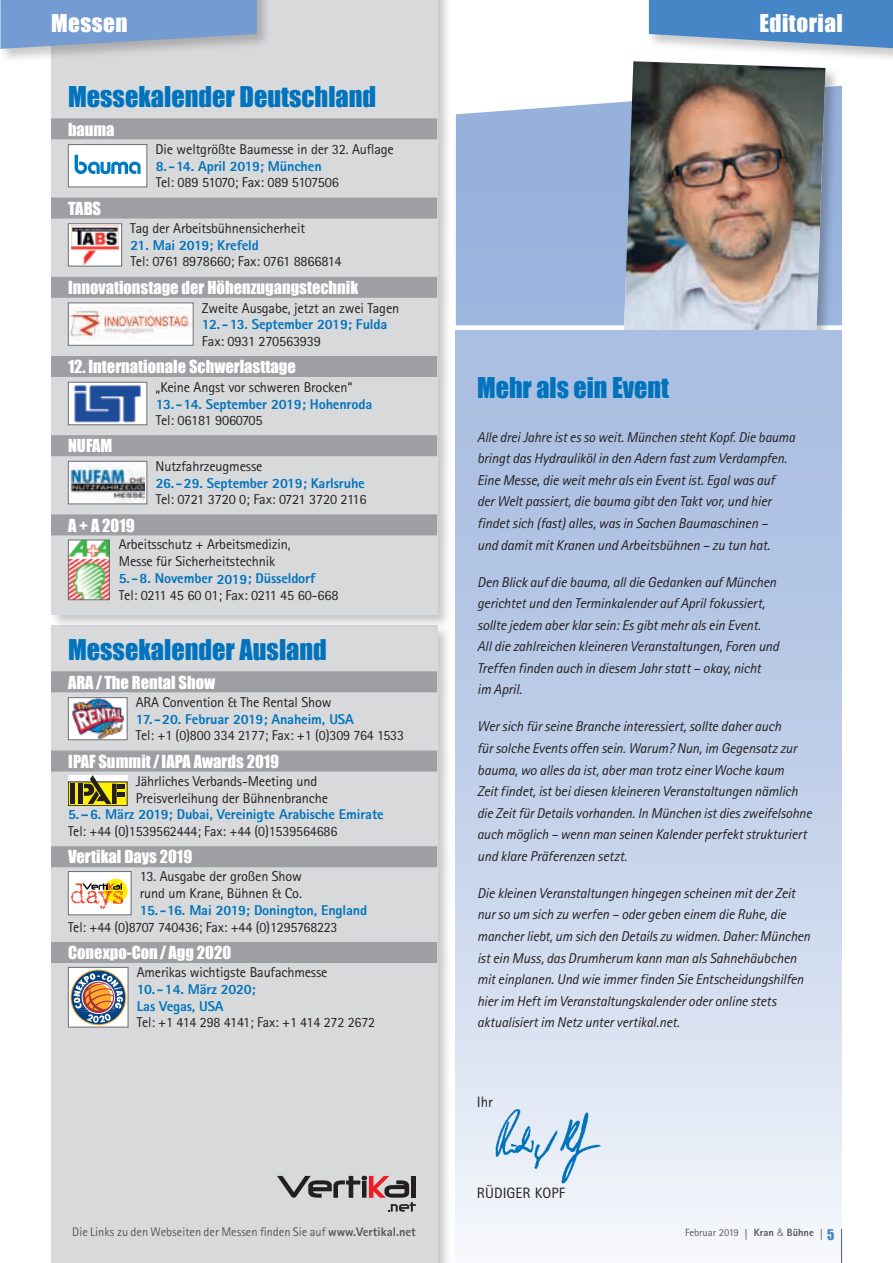
<style>
.page{position:relative;width:893px;height:1263px;background:#fff}
.page>*{position:absolute;margin:0;border:0;box-sizing:border-box;transform-origin:0 0}
.t1{font:26.25px "Impact";color:#0073bc}
.t2{font:22.5px "Impact";letter-spacing:.02em;color:#fff}
.t3{font:16.5px "Impact";color:#fff}
.t4{font:15px "Rotis Sans Serif";letter-spacing:.005em;color:#231f20}
.t5{font:italic 14.25px/21.6px "Rotis Sans Serif";letter-spacing:-.01em;color:#231f20}
.t6{font:14.25px/16.5px "Rotis Sans Serif";letter-spacing:-.01em;color:#231f20}
.t7{font:800 14.25px/16.5px "Rotis Sans Serif";letter-spacing:-.01em;color:#0073bc}
.t8{font:12.45px "Rotis Sans Serif";color:#57585a}
.t9{font:10.5px "Rotis Sans Serif";color:#57585a}
.s1{font-weight:800}
.s2{font-family:"Frutiger";font-weight:700;font-stretch:condensed;font-size:10.65px}
.s3{font-family:"Helvetica";font-weight:300}
.s4{font-family:"Impact";font-size:13.5px;color:#4786c6}
</style>
<div class="page">
<svg style="left:456px;top:86px;width:386px;height:239px;background:#a1b9df"></svg>
<div style="left:622px;top:59px;width:218px;height:299px;background:#231f20;opacity:.3"></div>
<img style="left:624px;top:61px;width:201px;height:269px">
<div style="left:456px;top:330px;width:386px;height:933px;background:linear-gradient(to bottom,#a0b7de,#eef2f9)"></div>
<div style="left:48px;top:623px;width:404px;height:640px;background:#231f20;opacity:.25"></div>
<div style="left:51px;top:625px;width:386px;height:638px;background:#d8d9db"></div>
<div style="left:51px;top:671px;width:386px;height:21px;background:#9d9fa2"></div>
<div style="left:51px;top:750px;width:386px;height:21px;background:#9d9fa2"></div>
<div style="left:51px;top:846px;width:386px;height:21px;background:#9d9fa2"></div>
<div style="left:51px;top:942px;width:386px;height:21px;background:#9d9fa2"></div>
<div style="left:68px;top:698px;width:59px;height:42px;background:#fff"></div>
<img style="left:72px;top:699px;width:51px;height:39px">
<div style="left:68px;top:697px;width:59px;height:43px;border:1px solid #6c6d70"></div>
<svg style="left:68px;top:775px;width:59px;height:7px"></svg>
<div style="left:68px;top:782px;width:59px;height:24px;border:1px solid #231f20"></div>
<svg style="left:70px;top:775px;width:55px;height:29px;background:#969044"></svg>
<div style="left:68px;top:871px;width:63px;height:44px;background:#fff"></div>
<img style="left:106px;top:878px;width:22px;height:23px">
<svg style="left:71px;top:883px;width:52px;height:26px"></svg>
<div style="left:68px;top:871px;width:63px;height:44px;border:1px solid #6c6d70"></div>
<svg style="left:70px;top:969px;width:56px;height:56px;background:#a69e9d"></svg>
<div style="left:68px;top:967px;width:60px;height:60px;border:1px solid #6c6d70"></div>
<div style="left:48px;top:0;width:404px;height:629px;background:#231f20;opacity:.25"></div>
<div style="left:51px;top:0;width:386px;height:615px;background:#d8d9db"></div>
<div style="left:51px;top:118px;width:386px;height:21px;background:#9d9fa2"></div>
<div style="left:51px;top:198px;width:386px;height:21px;background:#9d9fa2"></div>
<div style="left:51px;top:277px;width:386px;height:21px;background:#9d9fa2"></div>
<div style="left:51px;top:356px;width:386px;height:21px;background:#9d9fa2"></div>
<div style="left:51px;top:435px;width:386px;height:21px;background:#9d9fa2"></div>
<div style="left:51px;top:514px;width:386px;height:21px;background:#9d9fa2"></div>
<div style="left:68px;top:145px;width:79px;height:42px;background:#fff"></div>
<svg style="left:75px;top:155px;width:66px;height:19px"></svg>
<div style="left:68px;top:144px;width:79px;height:43px;border:1px solid #6c6d70"></div>
<div style="left:68px;top:224px;width:54px;height:42px;background:linear-gradient(to bottom,#fff,#fff)"></div>
<img style="left:71px;top:226px;width:48px;height:38px">
<div style="left:68px;top:223px;width:54px;height:43px;border:1px solid #6c6d70"></div>
<div style="left:68px;top:303px;width:125px;height:42px;background:#fff"></div>
<img style="left:70px;top:308px;width:121px;height:32px">
<div style="left:68px;top:303px;width:125px;height:43px;border:1px solid #6c6d70"></div>
<div style="left:68px;top:382px;width:79px;height:43px;background:#fff"></div>
<img style="left:74px;top:385px;width:67px;height:37px">
<div style="left:68px;top:382px;width:79px;height:43px;border:1px solid #6c6d70"></div>
<img style="left:70px;top:463px;width:75px;height:39px">
<div style="left:68px;top:461px;width:79px;height:43px;border:1px solid #6c6d70"></div>
<img style="left:70px;top:542px;width:38px;height:56px">
<div style="left:68px;top:540px;width:42px;height:60px;border:1px solid #6c6d70"></div>
<div style="left:646px;top:0;width:247px;height:63px;background:#231f20;opacity:.25"></div>
<svg style="left:649px;top:0;width:244px;height:48px;background:#5c92c9"></svg>
<div style="left:0;top:0;width:271px;height:63px;background:#231f20;opacity:.25"></div>
<svg style="left:277px;top:1176px;width:139px;height:35px"></svg>
<hr style="left:841px;top:1229px;width:1px;height:34px;background:#57585a">
<img style="left:494px;top:1108px;width:109px;height:77px">
<hr style="left:0;top:0;width:1px;height:151px;background:#fff101">
<hr style="left:0;top:980px;width:1px;height:283px;background:#fff101">
<hr style="left:0;top:151px;width:1px;height:51px;background:#f15921">
<svg style="left:0;top:0;width:257px;height:49px;background:#7fa0ce"></svg>
<h2 class="t2" style="left:51px;top:6px;width:78px">Messen</h2>
<h2 class="t2" style="left:759px;top:6px;width:85px">Editorial</h2>
<h1 class="t1" style="left:68px;top:76px;width:310px">Messekalender Deutschland</h1>
<p class="t3" style="left:68px;top:116px;width:48px">bauma</p>
<p class="t6" style="left:156px;top:141px;width:240px">Die weltgrößte Baumesse in der 32. Auflage</p>
<p class="t7" style="left:156px;top:157px;width:168px">8.-14. April 2019; München</p>
<p class="t6" style="left:156px;top:174px;width:185px">Tel: 089 51070; Fax: 089 5107506</p>
<p class="t3" style="left:68px;top:195px;width:35px">TABS</p>
<p class="t6" style="left:130px;top:220px;width:176px">Tag der Arbeitsbühnensicherheit</p>
<p class="t7" style="left:130px;top:237px;width:130px">21. Mai 2019; Krefeld</p>
<p class="t6" style="left:130px;top:253px;width:212px">Tel: 0761 8978660; Fax: 0761 8866814</p>
<p class="t3" style="left:68px;top:275px;width:292px">Innovationstage der Höhenzugangstechnik</p>
<p class="t6" style="left:202px;top:299px;width:199px">Zweite Ausgabe, jetzt an zwei Tagen</p>
<p class="t7" style="left:202px;top:316px;width:187px">12.-13. September 2019; Fulda</p>
<p class="t6" style="left:202px;top:332px;width:121px">Fax: 0931 270563939</p>
<p class="t3" style="left:68px;top:354px;width:229px">12. Internationale Schwerlasttage</p>
<p class="t6" style="left:156px;top:379px;width:198px">„Keine Angst vor schweren Brocken“</p>
<p class="t7" style="left:156px;top:395px;width:218px">13.-14. September 2019; Hohenroda</p>
<p class="t6" style="left:156px;top:412px;width:109px">Tel: 06181 9060705</p>
<p class="t3" style="left:68px;top:433px;width:46px">NUFAM</p>
<p class="t6" style="left:156px;top:458px;width:108px">Nutzfahrzeugmesse</p>
<p class="t7" style="left:156px;top:474px;width:211px">26.-29. September 2019; Karlsruhe</p>
<p class="t6" style="left:156px;top:491px;width:212px">Tel: 0721 3720 0; Fax: 0721 3720 2116</p>
<p class="t3" style="left:68px;top:512px;width:68px">A + A 2019</p>
<p class="t6" style="left:119px;top:536px;width:173px">Arbeitsschutz + Arbeitsmedizin,<br>Messe für Sicherheitstechnik</p>
<p class="t7" style="left:119px;top:570px;width:198px">5.-8. November 2019; Düsseldorf</p>
<p class="t6" style="left:119px;top:587px;width:221px">Tel: 0211 45 60 01; Fax: 0211 45 60-668</p>
<h1 class="t1" style="left:68px;top:629px;width:260px">Messekalender Ausland</h1>
<p class="t3" style="left:68px;top:669px;width:149px">ARA/ The Rental Show</p>
<p class="t6" style="left:136px;top:694px;width:197px">ARA Convention &amp; The Rental Show</p>
<p class="t7" style="left:136px;top:710px;width:219px">17.-20. Februar 2019; Anaheim, USA</p>
<p class="t6" style="left:136px;top:727px;width:270px">Tel: +1 (0)800 334 2177; Fax: +1 (0)309 764 1533</p>
<p class="t3" style="left:68px;top:748px;width:212px">IPAF Summit/IAPA Awards 2019</p>
<p class="t6" style="left:136px;top:773px;width:194px">Jährliches Verbands-Meeting und<br>Preisverleihung der Bühnenbranche</p>
<p class="t7" style="left:68px;top:806px;width:317px">5.–6. März 2019; Dubai, Vereinigte Arabische Emirate</p>
<p class="t6" style="left:68px;top:823px;width:271px">Tel: +44 (0)1539562444; Fax: +44 (0)1539564686</p>
<p class="t3" style="left:68px;top:844px;width:126px">Vertikal Days 2019</p>
<p class="t6" style="left:140px;top:868px;width:164px">13. Ausgabe der großen Show rund um Krane, Bühnen &amp; Co.</p>
<p class="t7" style="left:140px;top:902px;width:229px">15.-16. Mai 2019; Donington, England</p>
<p class="t6" style="left:68px;top:918px;width:271px">Tel: +44 (0)8707 740436; Fax: +44 (0)1295768223</p>
<p class="t3" style="left:68px;top:940px;width:165px">Conexpo-Con/Agg 2020</p>
<p class="t6" style="left:137px;top:964px;width:192px">Amerikas wichtigste Baufachmesse</p>
<p class="t7" style="left:137px;top:981px;width:120px">10.-14. März 2020;<br>Las Vegas, USA</p>
<p class="t6" style="left:137px;top:1014px;width:240px">Tel: +1 414 298 4141; Fax: +1 414 272 2672</p>
<p class="t8" style="left:72px;top:1224px;width:345px">Die Links zu den Webseiten der Messen finden Sie auf <span class="s1">www.Vertikal.net</span></p>
<h1 class="t1" style="left:477px;top:367px;width:193px">Mehr als ein Event</h1>
<p class="t5" style="left:477px;top:426px;width:320px">Alle drei Jahre ist es so weit. München steht Kopf. Die bauma bringt das Hydrauliköl in den Adern fast zum Verdampfen.<br>Eine Messe, die weit mehr als ein Event ist. Egal was auf der Welt passiert, die bauma gibt den Takt vor, und hier findet sich (fast) alles, was in Sachen Baumaschinen –<br>und damit mit Kranen und Arbeitsbühnen – zu tun hat.</p>
<p class="t5" style="left:477px;top:571px;width:304px">Den Blick auf die bauma, all die Gedanken auf München gerichtet und den Terminkalender auf April fokussiert, sollte jedem aber klar sein: Es gibt mehr als ein Event.<br>All die zahlreichen kleineren Veranstaltungen, Foren und Treffen finden auch in diesem Jahr statt – okay, nicht<br>im April.</p>
<p class="t5" style="left:477px;top:716px;width:336px">Wer sich für seine Branche interessiert, sollte daher auch<br>für solche Events offen sein. Warum? Nun, im Gegensatz zur bauma, wo alles da ist, aber man trotz einer Woche kaum<br>Zeit findet, ist bei diesen kleineren Veranstaltungen nämlich die Zeit für Details vorhanden. In München ist dies zweifelsohne auch möglich – wenn man seinen Kalender perfekt strukturiert und klare Präferenzen setzt.</p>
<p class="t5" style="left:477px;top:882px;width:335px">Die kleinen Veranstaltungen hingegen scheinen mit der Zeit nur so um sich zu werfen – oder geben einem die Ruhe, die mancher liebt, um sich den Details zu widmen. Daher: München ist ein Muss, das Drumherum kann man als Sahnehäubchen mit einplanen. Und wie immer finden Sie Entscheidungshilfen hier im Heft im Veranstaltungskalender oder online stets aktualisiert im Netz unter vertikal.net.</p>
<p class="t4" style="left:477px;top:1092px;width:18px">Ihr</p>
<p class="t4" style="left:477px;top:1184px;width:90px">RÜDIGER KOPF</p>
<p class="t9" style="left:685px;top:1226px;width:151px">Februar 2019 <span class="s2">|</span> <span class="s1">Kran</span> <span class="s3">&amp;</span> <span class="s1">Bühne</span> <span class="s2">|</span> <span class="s4">5</span></p>
</div>
